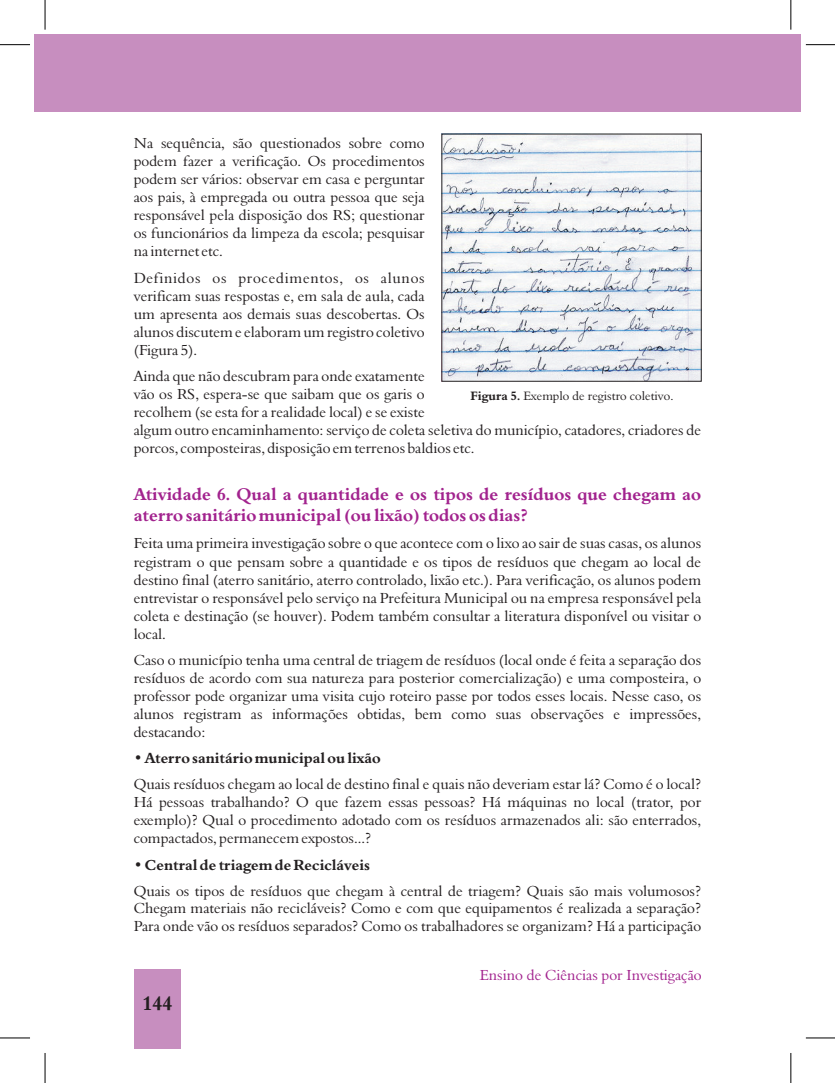
<style>
.page{position:relative;width:835px;height:1083px;background:#fff}
.page>*{position:absolute;margin:0;border:0;box-sizing:border-box;transform-origin:0 0}
.t1{font:20px "Aldine 401 BT Roman A,Bold";color:#231f20}
.t2{font:17.5px/21.2px "Aldine 401 BT Roman A,Bold";color:#a2238e}
.t3{font:15px/18px "Aldine 401 BT Roman A";color:#231f20;text-align:justify}
.t4{font:15px "Aldine 401 BT Roman A,Bold";color:#231f20}
.t5{font:15px "Aldine 401 BT Roman A";color:#a2238e}
.t6{font:12.5px "Aldine 401 BT Roman A";color:#231f20}
.s1{font-family:"Aldine 401 BT Roman A,Bold"}
</style>
<div class="page">
<div style="left:134px;top:968px;width:46px;height:80px;background:#c78ebf"></div>
<div style="left:34px;top:34px;width:766px;height:78px;background:#c78ebf"></div>
<img style="left:441px;top:133px;width:260px;height:246px">
<hr style="left:0;top:1037px;width:30px;height:1px;background:#000">
<hr style="left:45px;top:1052px;width:1px;height:30px;background:#000">
<hr style="left:0;top:44px;width:30px;height:1px;background:#000">
<hr style="left:45px;top:0;width:1px;height:30px;background:#000">
<svg style="left:805px;top:44px;width:29px;height:1px"></svg>
<hr style="left:790px;top:0;width:1px;height:30px;background:#000">
<svg style="left:805px;top:1037px;width:29px;height:1px"></svg>
<hr style="left:790px;top:1052px;width:1px;height:30px;background:#000">
<p class="t3" style="left:134px;top:135px;width:292px">Na sequência, são questionados sobre como podem fazer a verificação. Os procedimentos podem ser vários: observar em casa e perguntar aos pais, à empregada ou outra pessoa que seja responsável pela disposição dos RS; questionar os funcionários da limpeza da escola; pesquisar na internet etc.</p>
<p class="t3" style="left:134px;top:269px;width:292px">Definidos os procedimentos, os alunos verificam suas respostas e, em sala de aula, cada um apresenta aos demais suas descobertas. Os alunos discutem e elaboram um registro coletivo (Figura 5).</p>
<p class="t3" style="left:134px;top:368px;width:568px;text-align:left">Ainda que não descubram para onde exatamente<br>vão os RS, espera-se que saibam que os garis o<br>recolhem (se esta for a realidade local) e se existe<br>algum outro encaminhamento: serviço de coleta seletiva do município, catadores, criadores de porcos, composteiras, disposição em terrenos baldios etc.</p>
<p class="t6" style="left:470px;top:390px;width:204px"><span class="s1">Figura 5.</span> Exemplo de registro coletivo.</p>
<p class="t2" style="left:134px;top:485px;width:568px">Atividade 6. Qual a quantidade e os tipos de resíduos que chegam ao aterro sanitário municipal (ou lixão) todos os dias?</p>
<p class="t3" style="left:134px;top:535px;width:568px">Feita uma primeira investigação sobre o que acontece com o lixo ao sair de suas casas, os alunos registram o que pensam sobre a quantidade e os tipos de resíduos que chegam ao local de destino final (aterro sanitário, aterro controlado, lixão etc.). Para verificação, os alunos podem entrevistar o responsável pelo serviço na Prefeitura Municipal ou na empresa responsável pela coleta e destinação (se houver). Podem também consultar a literatura disponível ou visitar o local.</p>
<p class="t3" style="left:134px;top:651px;width:568px">Caso o município tenha uma central de triagem de resíduos (local onde é feita a separação dos resíduos de acordo com sua natureza para posterior comercialização) e uma composteira, o professor pode organizar uma visita cujo roteiro passe por todos esses locais. Nesse caso, os alunos registram as informações obtidas, bem como suas observações e impressões, destacando:</p>
<p class="t4" style="left:134px;top:751px;width:248px">• Aterro sanitário municipal ou lixão</p>
<p class="t3" style="left:134px;top:776px;width:568px">Quais resíduos chegam ao local de destino final e quais não deveriam estar lá? Como é o local?<br>Há pessoas trabalhando? O que fazem essas pessoas? Há máquinas no local (trator, por exemplo)? Qual o procedimento adotado com os resíduos armazenados ali: são enterrados, compactados, permanecem expostos...?</p>
<p class="t4" style="left:134px;top:858px;width:238px">• Central de triagem de Recicláveis</p>
<p class="t3" style="left:134px;top:882px;width:568px">Quais os tipos de resíduos que chegam à central de triagem? Quais são mais volumosos?<br>Chegam materiais não recicláveis? Como e com que equipamentos é realizada a separação?<br>Para onde vão os resíduos separados? Como os trabalhadores se organizam? Há a participação</p>
<h1 class="t1" style="left:142px;top:994px;width:31px">144</h1>
<p class="t5" style="left:479px;top:968px;width:223px">Ensino de Ciências por Investigação</p>
</div>
